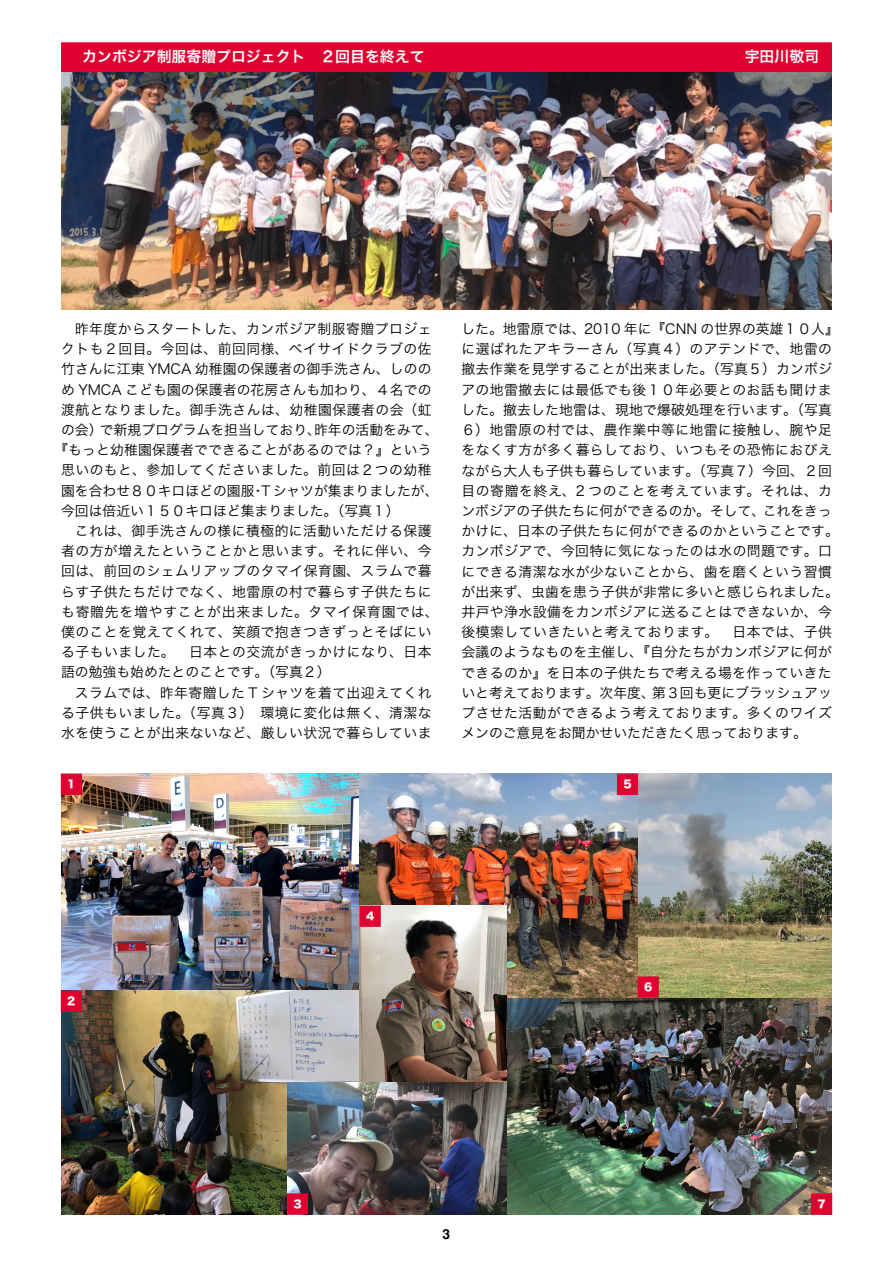
<style>
.page{position:relative;width:893px;height:1263px;background:#fff}
.page>*{position:absolute;margin:0;border:0;box-sizing:border-box;transform-origin:0 0}
.t1{font:14.85px "Hira Kaku Pro W6";color:#fff}
.t2{font:13.8px/20.2px "Hira Kaku Pro W3";letter-spacing:.035em;color:#000}
.t3{font:13.8px "Hira Kaku Pro W3";color:#000}
.t4{font:13.8px "Hira Kaku Pro W3";letter-spacing:.01em;color:#000}
.t5{font:13.8px "Hira Kaku Pro W3";letter-spacing:.015em;color:#000}
.t6{font:13.8px "Hira Kaku Pro W3";letter-spacing:.055em;color:#000}
.t7{font:700 13.8px "Helvetica";color:#000}
.t8{font:10.65px "Hira Kaku Std N W8";color:#fff}
</style>
<div class="page">
<img style="left:61px;top:72px;width:771px;height:237px">
<img style="left:506px;top:997px;width:326px;height:217px">
<img style="left:61px;top:774px;width:298px;height:217px">
<img style="left:359px;top:774px;width:473px;height:223px">
<img style="left:61px;top:991px;width:299px;height:223px">
<img style="left:360px;top:906px;width:146px;height:176px">
<img style="left:287px;top:1082px;width:219px;height:132px">
<div style="left:61px;top:774px;width:21px;height:20px;background:#df0231"></div>
<div style="left:61px;top:991px;width:21px;height:20px;background:#df0231;border:1px solid #df0231"></div>
<div style="left:287px;top:1194px;width:21px;height:20px;background:#df0231"></div>
<div style="left:360px;top:906px;width:20px;height:20px;background:#df0231"></div>
<div style="left:617px;top:774px;width:21px;height:20px;background:#df0231"></div>
<div style="left:638px;top:977px;width:20px;height:20px;background:#df0231"></div>
<div style="left:811px;top:1194px;width:21px;height:20px;background:#df0231"></div>
<div style="left:61px;top:42px;width:771px;height:30px;background:#df0231"></div>
<p class="t1" style="left:82px;top:43px;width:344px">カンボジア制服寄贈プロジェクト　２回目を終えて</p>
<p class="t1" style="left:730px;top:43px;width:91px">　宇田川敬司</p>
<p class="t2" style="left:75px;top:318px;width:358px">昨年度からスタートした、カンボジア制服寄贈プロジェ</p>
<p class="t2" style="left:61px;top:338px;width:372px">クトも２回目。今回は、前回同様、ベイサイドクラブの佐</p>
<p class="t4" style="left:61px;top:357px;width:372px">竹さんに江東 YMCA 幼稚園の保護者の御手洗さん、しのの</p>
<p class="t4" style="left:61px;top:377px;width:372px">め YMCA こども園の保護者の花房さんも加わり、４名での</p>
<p class="t2" style="left:61px;top:398px;width:372px">渡航となりました。御手洗さんは、幼稚園保護者の会（虹</p>
<p class="t3" style="left:61px;top:417px;width:379px">の会）で新規プログラムを担当しており、昨年の活動をみて、</p>
<p class="t5" style="left:54px;top:438px;width:379px">『もっと幼稚園保護者でできることがあるのでは？』という</p>
<p class="t2" style="left:61px;top:459px;width:372px">思いのもと、参加してくださいました。前回は２つの幼稚</p>
<p class="t3" style="left:61px;top:478px;width:379px">園を合わせ８０キロほどの園服・T シャツが集まりましたが、</p>
<p class="t3" style="left:61px;top:498px;width:347px">今回は倍近い１５０キロほど集まりました。（写真１）　</p>
<p class="t2" style="left:75px;top:520px;width:358px">これは、御手洗さんの様に積極的に活動いただける保護</p>
<p class="t2" style="left:61px;top:540px;width:372px">者の方が増えたということかと思います。それに伴い、今</p>
<p class="t2" style="left:61px;top:560px;width:372px">回は、前回のシェムリアップのタマイ保育園、スラムで暮</p>
<p class="t2" style="left:61px;top:580px;width:372px">らす子供たちだけでなく、地雷原の村で暮らす子供たちに</p>
<p class="t6" style="left:61px;top:599px;width:379px">も寄贈先を増やすことが出来ました。タマイ保育園では、</p>
<p class="t2" style="left:61px;top:621px;width:372px">僕のことを覚えてくれて、笑顔で抱きつきずっとそばにい</p>
<p class="t2" style="left:61px;top:641px;width:372px">る子もいました。　日本との交流がきっかけになり、日本</p>
<p class="t3" style="left:61px;top:660px;width:271px">語の勉強も始めたとのことです。（写真２）</p>
<p class="t2" style="left:75px;top:681px;width:358px">スラムでは、昨年寄贈した T シャツを着て出迎えてくれ</p>
<p class="t2" style="left:61px;top:701px;width:372px">る子供もいました。（写真３）　環境に変化は無く、清潔な</p>
<p class="t2" style="left:61px;top:722px;width:372px">水を使うことが出来ないなど、厳しい状況で暮らしていま</p>
<p class="t8" style="left:67px;top:778px;width:10px">1</p>
<p class="t2" style="left:461px;top:318px;width:379px">した。地雷原では、2010 年に『CNN の世界の英雄１０人』に選ばれたアキラーさん（写真４）のアテンドで、地雷の撤去作業を見学することが出来ました。（写真５）カンボジアの地雷撤去には最低でも後１０年必要とのお話も聞けました。撤去した地雷は、現地で爆破処理を行います。（写真<br>６）地雷原の村では、農作業中等に地雷に接触し、腕や足をなくす方が多く暮らしており、いつもその恐怖におびえながら大人も子供も暮らしています。（写真７）今回、２回目の寄贈を終え、2 つのことを考えています。それは、カンボジアの子供たちに何ができるのか。そして、これをきっかけに、日本の子供たちに何ができるのかということです。カンボジアで、今回特に気になったのは水の問題です。口にできる清潔な水が少ないことから、歯を磨くという習慣が出来ず、虫歯を患う子供が非常に多いと感じられました。井戸や浄水設備をカンボジアに送ることはできないか、今後模索していきたいと考えております。　日本では、子供会議のようなものを主催し、『自分たちがカンボジアに何ができるのか』を日本の子供たちで考える場を作っていきたいと考えております。次年度、第３回も更にブラッシュアップさせた活動ができるよう考えております。多くのワイズメンのご意見をお聞かせいただきたく思っております。</p>
<p class="t8" style="left:623px;top:778px;width:10px">5</p>
<p class="t8" style="left:67px;top:995px;width:10px">2</p>
<p class="t8" style="left:366px;top:910px;width:10px">4</p>
<p class="t8" style="left:644px;top:981px;width:10px">6</p>
<p class="t8" style="left:293px;top:1198px;width:10px">3</p>
<p class="t7" style="left:443px;top:1223px;width:9px">3</p>
<p class="t8" style="left:817px;top:1198px;width:10px">7</p>
</div>
